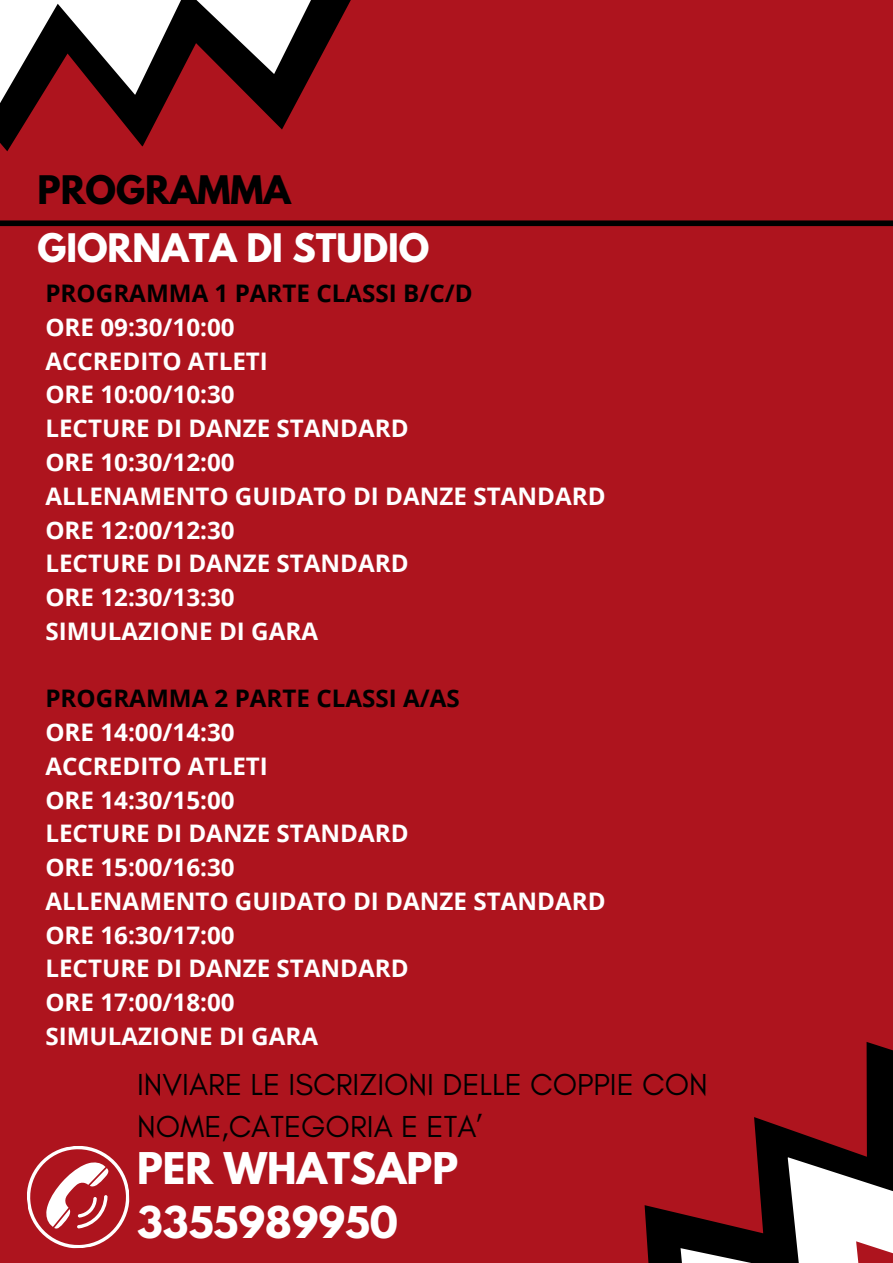
<style>
.page{position:relative;width:893px;height:1263px;background:#ae141e}
.page>*{position:absolute;margin:0;border:0;box-sizing:border-box;transform-origin:0 0}
.t1{font:700 38.7px/54px "League Spartan";color:#fff}
.t2{font:700 34.88px "League Spartan";color:#fff}
.t3{font:700 34.88px "League Spartan";color:#000}
.t4{font:30.9px/42.8px "Glacial Indifference";color:#000}
.t5{font:700 24.22px "Open Sans";color:#fff}
.t6{font:700 24.22px "Open Sans";color:#000}
</style>
<div class="page">
<div style="left:0;top:220px;width:893px;height:6px;background:#000"></div>
<svg style="left:0;top:103px;width:296px;height:48px"></svg>
<svg style="left:0;top:0;width:351px;height:103px"></svg>
<svg style="left:644px;top:1042px;width:249px;height:221px"></svg>
<svg style="left:680px;top:1079px;width:213px;height:184px"></svg>
<svg style="left:27px;top:1146px;width:103px;height:103px"></svg>
<p class="t3" style="left:37px;top:172px;width:255px">PROGRAMMA</p>
<p class="t2" style="left:37px;top:231px;width:393px">GIORNATA DI STUDIO</p>
<h2 class="t6" style="left:45px;top:276px;width:429px">PROGRAMMA 1 PARTE CLASSI B/C/D</h2>
<h2 class="t5" style="left:45px;top:310px;width:191px">ORE 09:30/10:00</h2>
<p class="t5" style="left:45px;top:344px;width:224px">ACCREDITO ATLETI</p>
<p class="t5" style="left:45px;top:378px;width:191px">ORE 10:00/10:30</p>
<p class="t5" style="left:45px;top:411px;width:365px">LECTURE DI DANZE STANDARD</p>
<p class="t5" style="left:45px;top:445px;width:191px">ORE 10:30/12:00</p>
<p class="t5" style="left:45px;top:479px;width:562px">ALLENAMENTO GUIDATO DI DANZE STANDARD</p>
<p class="t5" style="left:45px;top:513px;width:191px">ORE 12:00/12:30</p>
<p class="t5" style="left:45px;top:546px;width:365px">LECTURE DI DANZE STANDARD</p>
<p class="t5" style="left:45px;top:580px;width:191px">ORE 12:30/13:30</p>
<p class="t5" style="left:45px;top:614px;width:274px">SIMULAZIONE DI GARA</p>
<p class="t6" style="left:45px;top:681px;width:416px">PROGRAMMA 2 PARTE CLASSI A/AS</p>
<p class="t5" style="left:45px;top:715px;width:191px">ORE 14:00/14:30</p>
<p class="t5" style="left:45px;top:749px;width:224px">ACCREDITO ATLETI</p>
<p class="t5" style="left:45px;top:783px;width:191px">ORE 14:30/15:00</p>
<p class="t5" style="left:45px;top:816px;width:365px">LECTURE DI DANZE STANDARD</p>
<p class="t5" style="left:45px;top:850px;width:191px">ORE 15:00/16:30</p>
<p class="t5" style="left:45px;top:884px;width:562px">ALLENAMENTO GUIDATO DI DANZE STANDARD</p>
<p class="t5" style="left:45px;top:918px;width:191px">ORE 16:30/17:00</p>
<p class="t5" style="left:45px;top:951px;width:365px">LECTURE DI DANZE STANDARD</p>
<p class="t5" style="left:45px;top:985px;width:191px">ORE 17:00/18:00</p>
<p class="t5" style="left:45px;top:1019px;width:274px">SIMULAZIONE DI GARA</p>
<p class="t4" style="left:137px;top:1062px;width:572px">INVIARE LE ISCRIZIONI DELLE COPPIE CON<br>NOME,CATEGORIA E ETA’</p>
<h3 class="t1" style="left:137px;top:1146px;width:322px">PER WHATSAPP<br>3355989950</h3>
</div>
